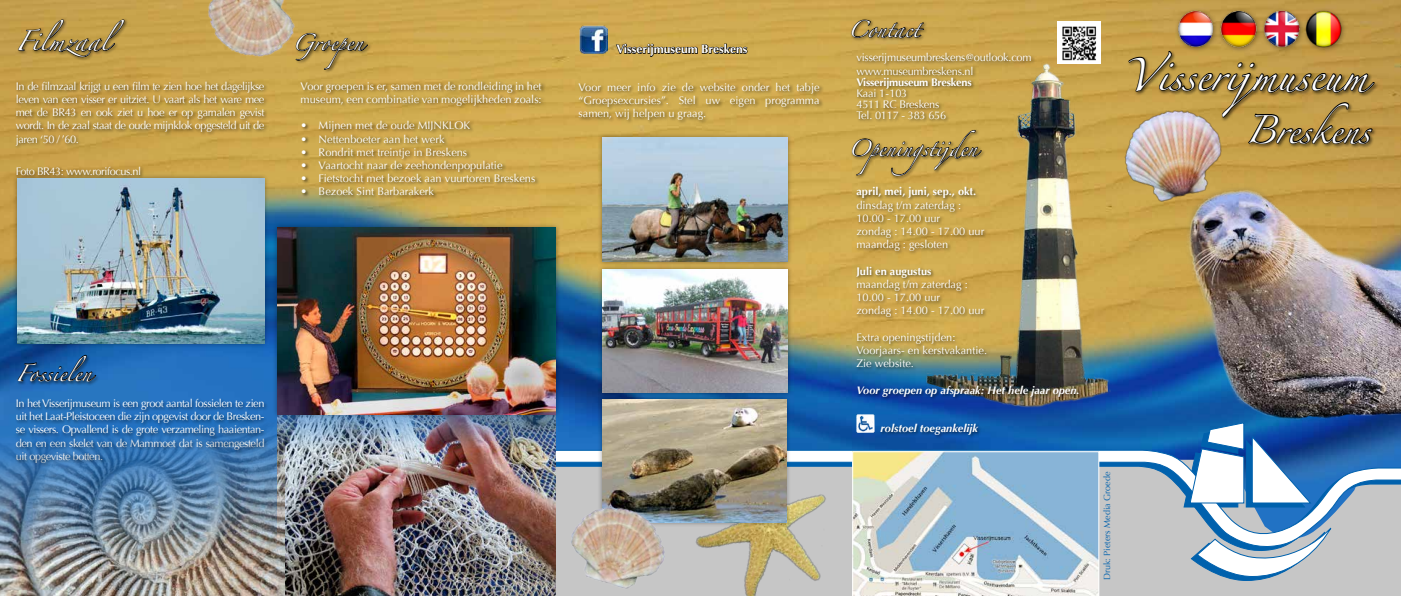
<style>
.page{position:relative;width:1401px;height:596px;background:#fff}
.page>*{position:absolute;margin:0;border:0;box-sizing:border-box;transform-origin:0 0}
.t1{font:29px "Zapfino";color:#fff}
.t2{font:25px "Zapfino";color:#fff}
.t3{font:18px "Zapfino";color:#fff}
.t4{font:15px "Zapfino";color:#fff}
.t5{font:700 12px "Optima";color:#fff}
.t6{font:11px/13.2px "Optima";color:#fff}
.t7{font:11px/11.2px "Optima";letter-spacing:-.02em;color:#fff}
.t8{font:italic 700 11px "Optima";color:#fff}
.t9{font:700 11px "Optima";color:#fff}
.t10{font:11px "Optima";letter-spacing:-.04em;color:#fff}
.t11{font:700 11px "Optima";letter-spacing:-.02em;color:#fff}
.t12{font:9px "Optima";color:#0061ad}
</style>
<div class="page">
<img style="left:0;top:0;width:1400px;height:449px">
<div style="left:294px;top:31px;width:252px;height:169px;background:#000;opacity:.6"></div>
<svg style="left:320px;top:32px;width:48px;height:38px;background:#9e823d"></svg>
<div style="left:577px;top:81px;width:246px;height:44px;background:#000;opacity:.6"></div>
<div style="left:1127px;top:50px;width:251px;height:99px;background:#000;opacity:.6"></div>
<svg style="left:1127px;top:50px;width:248px;height:95px;background:#937636"></svg>
<div style="left:1099px;top:551px;width:301px;height:44px;background:#c6c6c6"></div>
<svg style="left:1190px;top:547px;width:141px;height:33px"></svg>
<svg style="left:556px;top:449px;width:844px;height:98px"></svg>
<svg style="left:1182px;top:432px;width:130px;height:75px"></svg>
<div style="left:1174px;top:8px;width:173px;height:46px;background:#000;opacity:.4"></div>
<img style="left:1177px;top:9px;width:164px;height:40px">
<svg style="left:852px;top:451px;width:247px;height:144px;background:#b2c8d3"></svg>
<img style="left:1112px;top:99px;width:124px;height:112px">
<img style="left:690px;top:459px;width:162px;height:136px">
<div style="left:597px;top:133px;width:195px;height:133px;background:#000;opacity:.4"></div>
<img style="left:602px;top:138px;width:185px;height:123px">
<div style="left:597px;top:264px;width:195px;height:133px;background:#000;opacity:.4"></div>
<img style="left:602px;top:269px;width:185px;height:123px">
<div style="left:597px;top:394px;width:194px;height:133px;background:#000;opacity:.4"></div>
<img style="left:602px;top:399px;width:184px;height:123px">
<img style="left:284px;top:419px;width:272px;height:176px">
<img style="left:181px;top:0;width:139px;height:80px">
<img style="left:541px;top:483px;width:149px;height:112px">
<img style="left:1181px;top:184px;width:219px;height:248px">
<img style="left:1082px;top:63px;width:28px;height:344px">
<img style="left:1082px;top:21px;width:18px;height:43px">
<img style="left:579px;top:26px;width:28px;height:28px">
<svg style="left:616px;top:44px;width:131px;height:13px;background:#7d6730"></svg>
<div style="left:15px;top:18px;width:254px;height:449px;background:#000;opacity:.6"></div>
<svg style="left:18px;top:19px;width:107px;height:39px;background:#967a38"></svg>
<svg style="left:17px;top:354px;width:80px;height:28px;background:#10437c"></svg>
<div style="left:12px;top:173px;width:257px;height:175px;background:#000;opacity:.4"></div>
<img style="left:17px;top:179px;width:247px;height:164px">
<img style="left:0;top:417px;width:284px;height:178px">
<div style="left:273px;top:222px;width:288px;height:197px;background:#000;opacity:.4"></div>
<img style="left:278px;top:227px;width:278px;height:187px">
<div style="left:850px;top:18px;width:232px;height:421px;background:#000;opacity:.6"></div>
<svg style="left:851px;top:15px;width:73px;height:24px;background:#8f7537"></svg>
<svg style="left:851px;top:129px;width:131px;height:48px;background:#a6893f"></svg>
<h3 class="t3" style="left:16px;top:33px;width:110px">Filmzaal</h3>
<p class="t6" style="left:16px;top:79px;width:250px;text-align:justify">In de filmzaal krijgt u een film te zien hoe het dagelijkse leven van een visser er uitziet. U vaart als het ware mee met de BR43 en ook ziet u hoe er op garnalen gevist wordt. In de zaal staat de oude mijnklok opgesteld uit de jaren ‘50 / ’60.</p>
<p class="t10" style="left:16px;top:165px;width:127px">Foto BR43: www.rorifocus.nl</p>
<h3 class="t4" style="left:292px;top:36px;width:73px">Groepen</h3>
<p class="t6" style="left:300px;top:79px;width:242px">Voor groepen is er, samen met de rondleiding in het museum, een combinatie van mogelijkheden zoals:</p>
<p class="t6" style="left:300px;top:119px;width:171px">• Mijnen met de oude MIJNKLOK</p>
<p class="t6" style="left:300px;top:132px;width:145px">• Nettenboeter aan het werk</p>
<p class="t6" style="left:300px;top:145px;width:168px">• Rondrit met treintje in Breskens</p>
<p class="t6" style="left:300px;top:159px;width:203px">• Vaartocht naar de zeehondenpopulatie</p>
<p class="t6" style="left:300px;top:172px;width:236px">• Fietstocht met bezoek aan vuurtoren Breskens</p>
<p class="t6" style="left:300px;top:185px;width:135px">• Bezoek Sint Barbarakerk</p>
<h3 class="t4" style="left:16px;top:366px;width:77px">Fossielen</h3>
<p class="t6" style="left:16px;top:396px;width:250px;text-align:justify">In het Visserijmuseum is een groot aantal fossielen te zien uit het Laat-Pleistoceen die zijn opgevist door de Bresken&shy;se vissers. Opvallend is de grote verzameling haaientan&shy;den en een skelet van de Mammoet dat is samengesteld uit opgeviste botten.</p>
<p class="t5" style="left:616px;top:42px;width:132px">Visserijmuseum Breskens</p>
<p class="t6" style="left:578px;top:81px;width:242px;text-align:justify">Voor meer info zie de website onder het tabje “Groepsexcursies”. Stel uw eigen programma samen, wij helpen u graag.</p>
<h3 class="t4" style="left:848px;top:23px;width:74px">Contact</h3>
<p class="t7" style="left:856px;top:51px;width:177px;line-height:13.2px">visserijmuseumbreskens@outlook.com www.museumbreskens.nl</p>
<p class="t11" style="left:856px;top:76px;width:117px">Visserijmuseum Breskens</p>
<p class="t7" style="left:856px;top:88px;width:91px">Kaai 1-103<br>4511 RC Breskens<br>Tel. 0117 - 383 656</p>
<h3 class="t4" style="left:848px;top:142px;width:131px">Openingstijden</h3>
<p class="t9" style="left:856px;top:185px;width:121px">april, mei, juni, sep., okt.</p>
<p class="t6" style="left:856px;top:198px;width:129px">dinsdag t/m zaterdag :<br>10.00 - 17.00 uur<br>zondag : 14.00 - 17.00 uur maandag : gesloten</p>
<p class="t9" style="left:856px;top:264px;width:76px">Juli en augustus</p>
<p class="t6" style="left:856px;top:277px;width:129px">maandag t/m zaterdag :<br>10.00 - 17.00 uur<br>zondag : 14.00 - 17.00 uur</p>
<p class="t6" style="left:856px;top:330px;width:132px">Extra openingstijden:<br>Voorjaars- en kerstvakantie.<br>Zie website.</p>
<p class="t8" style="left:856px;top:383px;width:225px">Voor groepen op afspraak: Het hele jaar open.</p>
<p class="t8" style="left:880px;top:421px;width:99px">rolstoel toegankelijk</p>
<h1 class="t1" style="left:1124px;top:63px;width:245px">Visserijmuseum</h1>
<h2 class="t2" style="left:1244px;top:119px;width:127px">Breskens</h2>
<p class="t12" style="left:1101px;top:580px;width:110px;rotate:-90deg">Druk: Pieters Media Groede</p>
</div>
